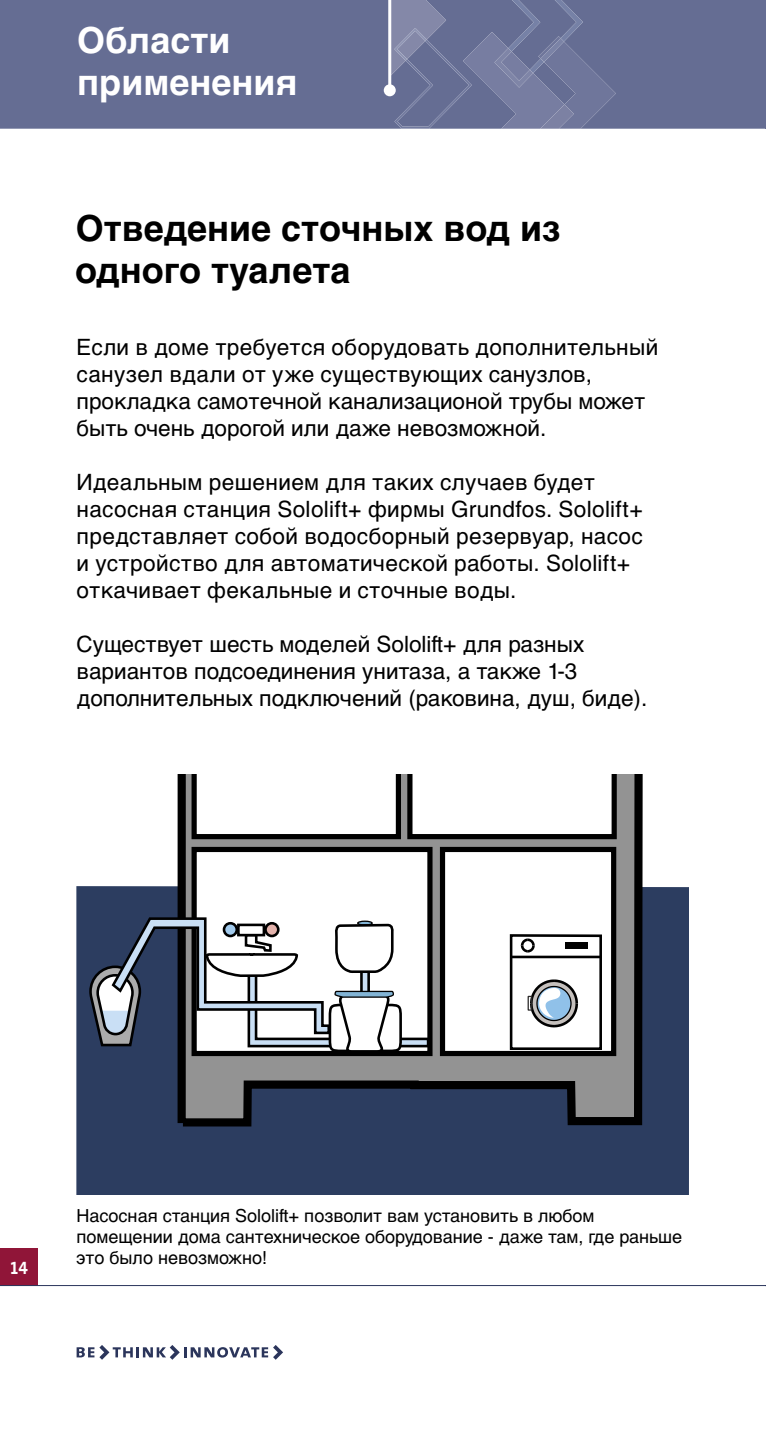
<style>
.page{position:relative;width:766px;height:1429px;background:#fff}
.page>*{position:absolute;margin:0;border:0;box-sizing:border-box;transform-origin:0 0}
.t1{font:700 36px/42px "Helvetica Cyr";color:#000}
.t2{font:700 36px/42px "Helvetica Cyr";color:#fff}
.t3{font:22.5px/27px "Helvetica Cyr Upright";letter-spacing:.01em;color:#000}
.t4{font:18px/21px "Helvetica Cyr Upright";color:#000}
.t5{font:18px "The Sans Grundfos 7 B";color:#fff;scale:.95 1}
</style>
<div class="page">
<div style="left:77px;top:886px;width:611px;height:309px;background:#2c3d60"></div>
<svg style="left:152px;top:774px;width:516px;height:357px;background:#555c6b"></svg>
<svg style="left:88px;top:774px;width:530px;height:284px"></svg>
<div style="left:0;top:1248px;width:38px;height:37px;background:#901538"></div>
<svg style="left:77px;top:1345px;width:206px;height:14px"></svg>
<hr style="left:0;top:1285px;width:765px;height:1px;background:#2b355b">
<div style="left:0;top:0;width:765px;height:129px;background:#656d93"></div>
<svg style="left:389px;top:0;width:226px;height:129px;background:#6f769a"></svg>
<hr style="left:388px;top:0;width:3px;height:90px;background:#fff">
<div style="left:383px;top:84px;width:12px;height:12px;background:#fff;border-radius:50%"></div>
<hr style="left:765px;top:0;width:1px;height:129px;background:#656d93">
<h1 class="t2" style="left:77px;top:19px;width:221px">Области применения</h1>
<h1 class="t1" style="left:75px;top:207px;width:486px">Отведение сточных вод из одного туалета</h1>
<p class="t3" style="left:77px;top:334px;width:583px">Если в доме требуется оборудовать дополнительный санузел вдали от уже существующих санузлов, прокладка самотечной канализационой трубы может быть очень дорогой или даже невозможной.</p>
<p class="t3" style="left:77px;top:469px;width:567px">Идеальным решением для таких случаев будет насосная станция Sololift+ фирмы Grundfos. Sololift+ представляет собой водосборный резервуар, насос и устройство для автоматической работы. Sololift+ откачивает фекальные и сточные воды.</p>
<p class="t3" style="left:77px;top:631px;width:572px">Существует шесть моделей Sololift+ для разных вариантов подсоединения унитаза, а также 1-3 дополнительных подключений (раковина, душ, биде).</p>
<p class="t5" style="left:10px;top:1258px;width:20px">14</p>
<p class="t4" style="left:77px;top:1205px;width:606px">Насосная станция Sololift+ позволит вам установить в любом помещении дома сантехническое оборудование - даже там, где раньше это было невозможно!</p>
</div>
